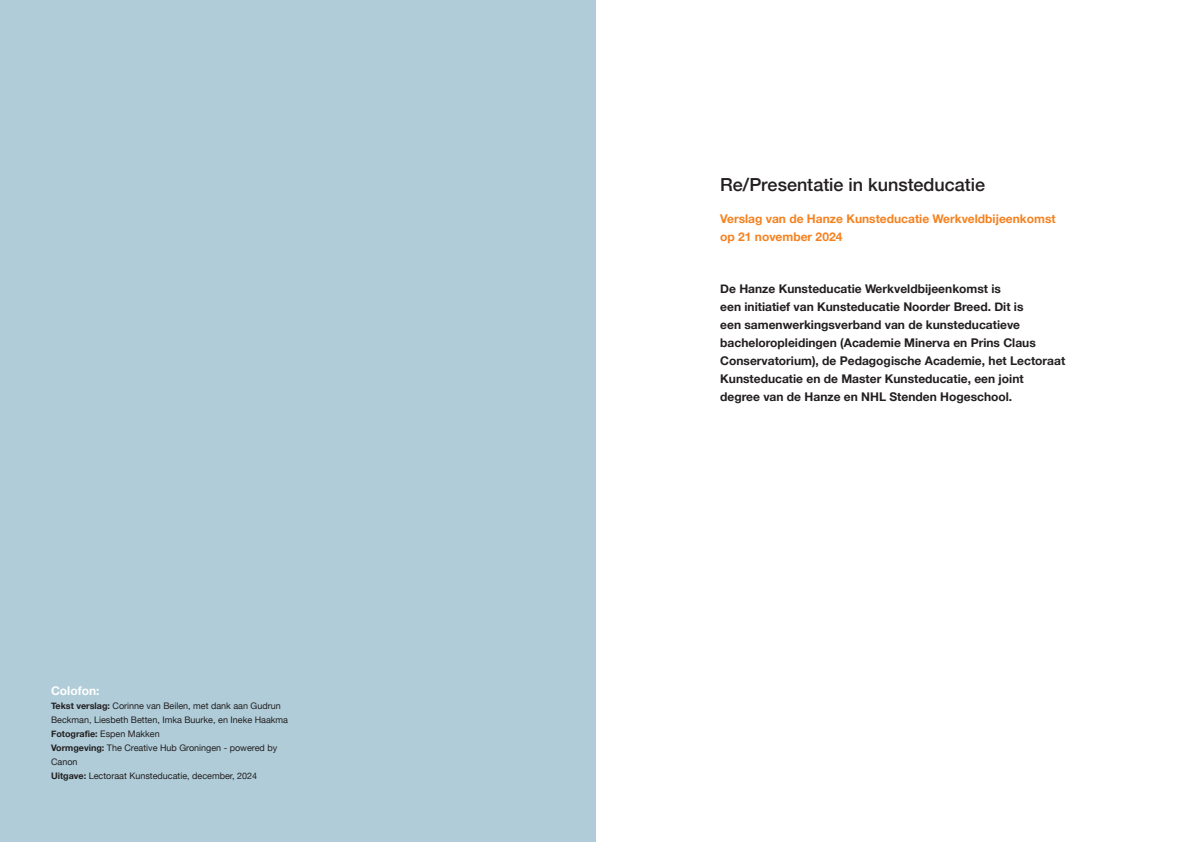
<style>
.page{position:relative;width:1191px;height:842px;background:#fff}
.page>*{position:absolute;margin:0;border:0;box-sizing:border-box;transform-origin:0 0}
.t1{font:500 18px "Helvetica Neue";color:#231f20}
.t2{font:700 12px/18px "Helvetica Neue";color:#231f20}
.t3{font:700 12px/18px "Helvetica Neue";color:#f58220}
.t4{font:700 12px "Helvetica Neue";color:#fff}
.t5{font:9px/14px "Helvetica Neue";color:#231f20}
.s1{font-weight:700}
</style>
<div class="page">
<div style="left:0;top:0;width:595px;height:842px;background:#afccd8"></div>
<p class="t4" style="left:51px;top:681px;width:50px">Colofon:</p>
<p class="t5" style="left:51px;top:699px;width:238px"><span class="s1">Tekst verslag:</span> Corinne van Beilen, met dank aan Gudrun Beckman, Liesbeth Betten, Imka Buurke, en Ineke Haakma <span class="s1">Fotografie:</span> Espen Makken<br><span class="s1">Vormgeving:</span> The Creative Hub Groningen - powered by Canon<br><span class="s1">Uitgave:</span> Lectoraat Kunsteducatie, december, 2024</p>
<h1 class="t1" style="left:720px;top:170px;width:266px">Re/Presentatie in kunsteducatie</h1>
<p class="t3" style="left:720px;top:210px;width:337px">Verslag van de Hanze Kunsteducatie Werkveldbijeenkomst op 21 november 2024</p>
<p class="t2" style="left:720px;top:280px;width:346px">De Hanze Kunsteducatie Werkveldbijeenkomst is<br>een initiatief van Kunsteducatie Noorder Breed. Dit is<br>een samenwerkingsverband van de kunsteducatieve bacheloropleidingen (Academie Minerva en Prins Claus Conservatorium), de Pedagogische Academie, het Lectoraat Kunsteducatie en de Master Kunsteducatie, een joint degree van de Hanze en NHL Stenden Hogeschool.</p>
</div>
